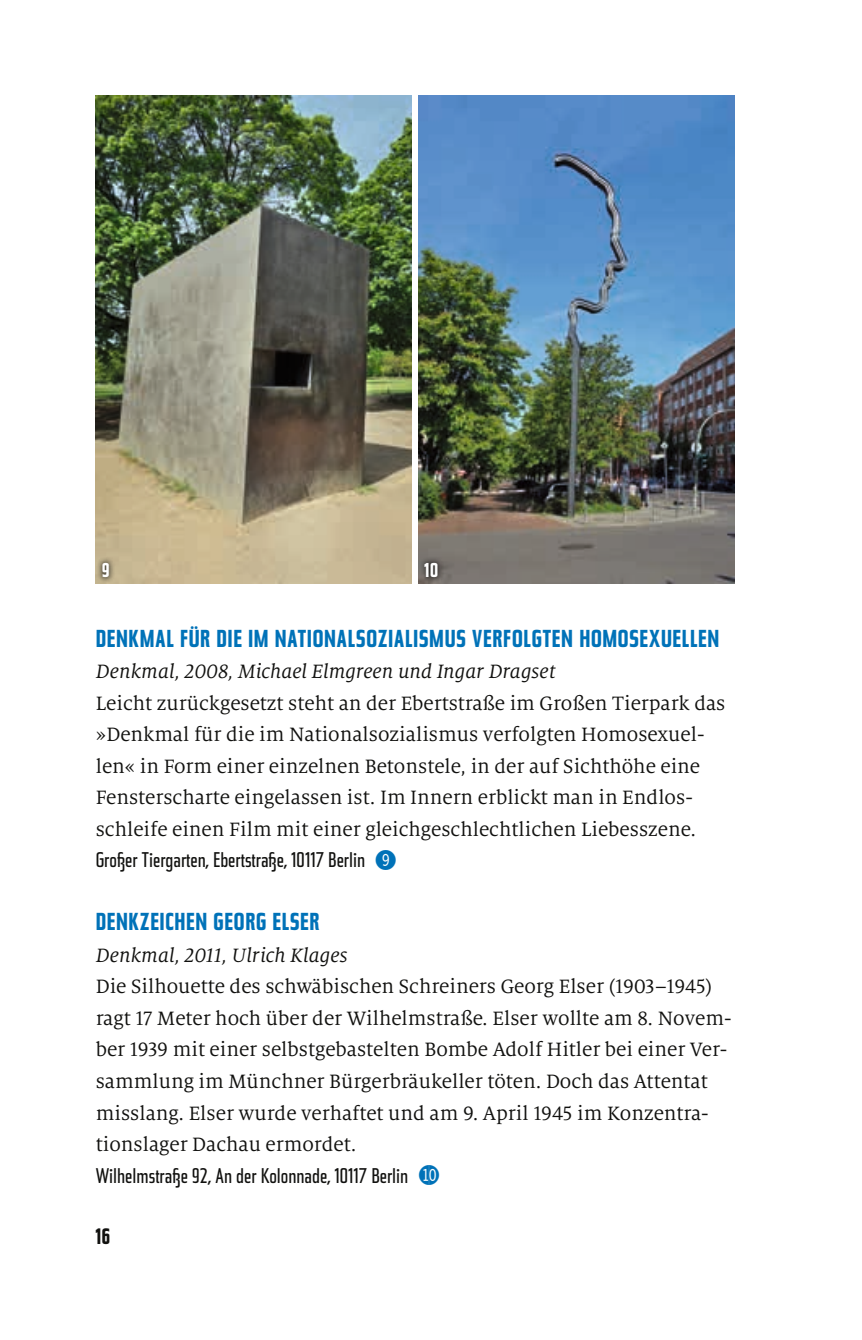
<style>
.page{position:relative;width:862px;height:1340px;background:#fff}
.page>*{position:absolute;margin:0;border:0;box-sizing:border-box;transform-origin:0 0}
.t1{font:24.75px "Tasse Bold Extd";letter-spacing:.03em;color:#0072b8}
.t2{font:22.5px "Tasse Bold Extd";color:#11110f}
.t3{font:21.38px/31.5px "Milo Serif OT";color:#11110f}
.t4{font:21.38px "Tasse Regular Extd";color:#11110f}
.t5{font:italic 21.38px "Milo Serif OT";color:#11110f}
.t6{font:20.25px "Tasse Bold Extd";color:#fff}
.s1{font-family:"Double Digits Round";font-size:25.65px;color:#0072b8}
</style>
<div class="page">
<img style="left:96px;top:96px;width:315px;height:487px">
<img style="left:418px;top:96px;width:315px;height:487px">
<div style="left:96px;top:556px;width:19px;height:27px;background:#11110f;opacity:.75"></div>
<div style="left:418px;top:556px;width:26px;height:27px;background:#11110f;opacity:.75"></div>
<p class="t6" style="left:102px;top:559px;width:9px">9</p>
<p class="t6" style="left:424px;top:559px;width:15px">10</p>
<p class="t1" style="left:96px;top:624px;width:624px">DENKMAL FÜR DIE IM NATIONALSOZIALISMUS VERFOLGTEN HOMOSEXUELLEN</p>
<p class="t5" style="left:96px;top:660px;width:461px">Denkmal, 2008, Michael Elmgreen und Ingar Dragset</p>
<p class="t3" style="left:96px;top:687px;width:630px">Leicht zurückgesetzt steht an der Ebertstraße im Großen Tierpark das »Denkmal für die im Nationalsozialismus verfolgten Homosexuel&shy;len« in Form einer einzelnen Betonstele, in der auf Sichthöhe eine Fensterscharte eingelassen ist. Im Innern erblickt man in Endlos&shy;schleife einen Film mit einer gleichgeschlechtlichen Liebesszene.</p>
<p class="t4" style="left:96px;top:848px;width:301px">Großer Tiergarten, Ebertstraße, 10117 Berlin <span class="s1">(</span></p>
<p class="t1" style="left:96px;top:908px;width:225px">DENKZEICHEN GEORG ELSER</p>
<p class="t5" style="left:96px;top:943px;width:253px">Denkmal, 2011, Ulrich Klages</p>
<p class="t3" style="left:96px;top:971px;width:637px">Die Silhouette des schwäbischen Schreiners Georg Elser (1903–1945) ragt 17 Meter hoch über der Wilhelmstraße. Elser wollte am 8. Novem&shy;ber 1939 mit einer selbstgebastelten Bombe Adolf Hitler bei einer Ver&shy;sammlung im Münchner Bürgerbräukeller töten. Doch das Attentat misslang. Elser wurde verhaftet und am 9. April 1945 im Konzentra&shy;tionslager Dachau ermordet.</p>
<p class="t4" style="left:96px;top:1163px;width:344px">Wilhelmstraße 92, An der Kolonnade, 10117 Berlin <span class="s1">BL</span></p>
<p class="t2" style="left:96px;top:1224px;width:16px">16</p>
</div>
